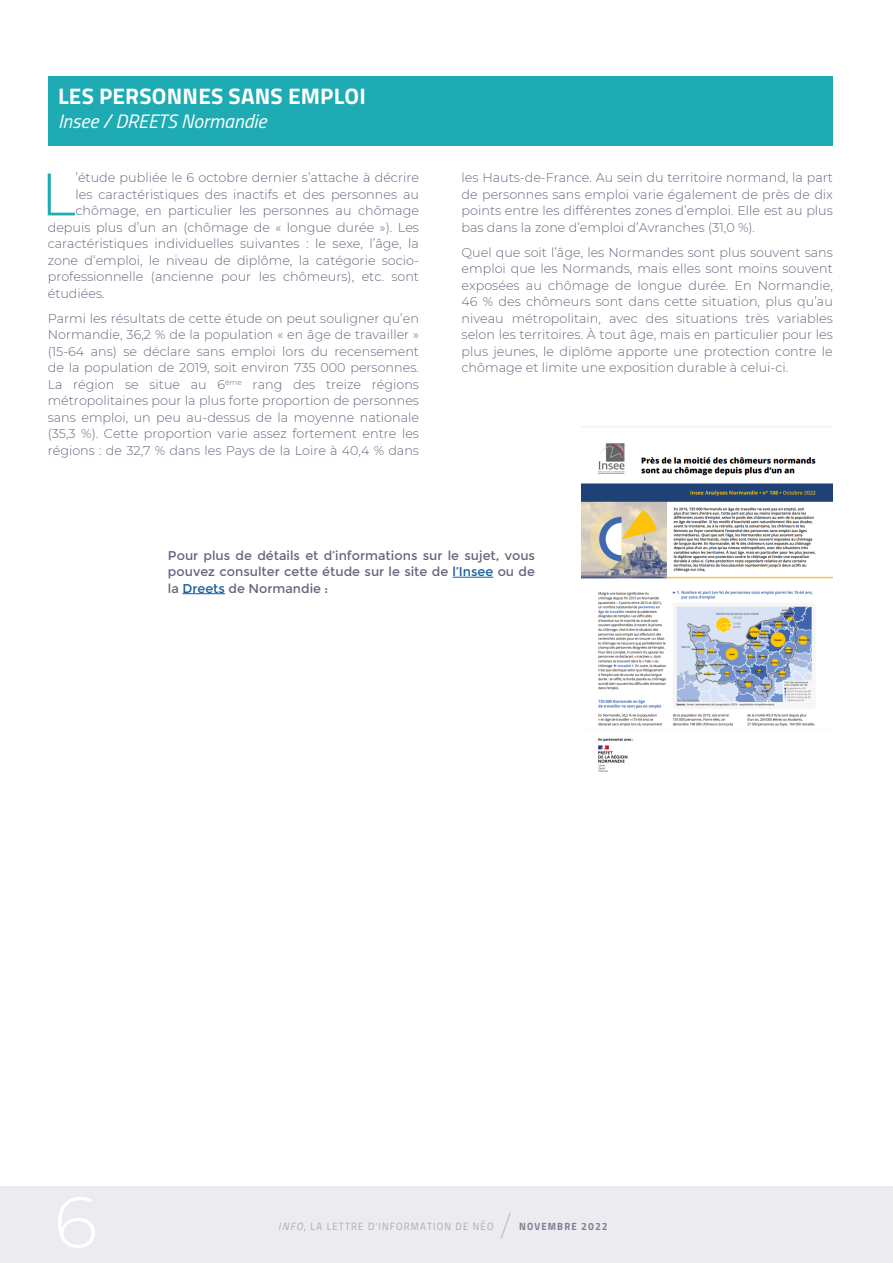
<style>
.page{position:relative;width:893px;height:1263px;background:#fff}
.page>*{position:absolute;margin:0;border:0;box-sizing:border-box;transform-origin:0 0}
.t1{font:300 59.85px "Montserrat";color:#1eabb4}
.t2{font:200 27px "Montserrat";color:#a6a2b6}
.Légende{font:700 22.5px "Titillium";letter-spacing:.01em;color:#fff}
.Légende-2{font:italic 19.5px "Titillium";color:#fff}
.t3{font:300 12.75px/16.5px "Montserrat";color:#69647e;text-align:justify}
.t4{font:12.75px/16.5px "Montserrat";color:#69647e;text-align:justify}
.t5{font:10.5px "Titillium Regular Upright";letter-spacing:.11em;color:#a6a2b6}
.t6{font:10.5px "Titillium Bold Upright";letter-spacing:.11em;color:#69647e}
.s1{color:#175d9e}
.s2{font-family:"Titillium";font-style:italic}
</style>
<div class="page">
<div style="left:0;top:1186px;width:893px;height:77px;background:#ebebf0"></div>
<div style="left:48px;top:77px;width:785px;height:69px;background:#1eabb4"></div>
<hr style="left:453px;top:577px;width:40px;height:1px;background:#175d9e">
<hr style="left:182px;top:593px;width:43px;height:1px;background:#175d9e">
<img style="left:582px;top:426px;width:251px;height:346px">
<p class="Légende" style="left:58px;top:79px;width:309px">LES PERSONNES SANS EMPLOI</p>
<p class="Légende-2" style="left:58px;top:107px;width:210px">Insee / DREETS Normandie</p>
<p class="t1" style="left:40px;top:154px;width:37px">L</p>
<p class="t3" style="left:75px;top:169px;width:345px">’étude publiée le 6 octobre dernier s’attache à décrire</p>
<p class="t3" style="left:75px;top:186px;width:345px">les caractéristiques des inactifs et des personnes au</p>
<p class="t3" style="left:75px;top:202px;width:345px">chômage, en particulier les personnes au chômage</p>
<p class="t3" style="left:48px;top:219px;width:373px">depuis plus d’un an (chômage de « longue durée »). Les</p>
<p class="t3" style="left:48px;top:235px;width:373px">caractéristiques individuelles suivantes : le sexe, l’âge, la</p>
<p class="t3" style="left:48px;top:252px;width:373px">zone d’emploi, le niveau de diplôme, la catégorie socio-</p>
<p class="t3" style="left:48px;top:268px;width:373px">professionnelle (ancienne pour les chômeurs), etc. sont</p>
<p class="t3" style="left:48px;top:285px;width:59px">étudiées.</p>
<p class="t3" style="left:48px;top:310px;width:373px">Parmi les résultats de cette étude on peut souligner qu’en Normandie, 36,2 % de la population « en âge de travailler » (15-64 ans) se déclare sans emploi lors du recensement de la population de 2019, soit environ 735 000 personnes.<br>La région se situe au 6<sup>ème</sup> rang des treize régions métropolitaines pour la plus forte proportion de personnes sans emploi, un peu au-dessus de la moyenne nationale (35,3 %). Cette proportion varie assez fortement entre les régions : de 32,7 % dans les Pays de la Loire à 40,4 % dans</p>
<p class="t3" style="left:462px;top:169px;width:373px">les Hauts-de-France. Au sein du territoire normand, la part de personnes sans emploi varie également de près de dix points entre les différentes zones d’emploi. Elle est au plus bas dans la zone d’emploi d’Avranches (31,0 %).</p>
<p class="t3" style="left:462px;top:244px;width:373px">Quel que soit l’âge, les Normandes sont plus souvent sans emploi que les Normands, mais elles sont moins souvent exposées au chômage de longue durée. En Normandie, 46 % des chômeurs sont dans cette situation, plus qu’au niveau métropolitain, avec des situations très variables selon les territoires. À tout âge, mais en particulier pour les plus jeunes, le diplôme apporte une protection contre le chômage et limite une exposition durable à celui-ci.</p>
<p class="t4" style="left:168px;top:547px;width:369px">Pour plus de détails et d’informations sur le sujet, vous pouvez consulter cette étude sur le site de <span class="s1">l’Insee</span> ou de la <span class="s1">Dreets</span> de Normandie :</p>
<p class="t5" style="left:279px;top:1218px;width:216px"><span class="s2">INFO</span>, LA LETTRE D‘INFORMATION DE NÉO</p>
<h2 class="t2" style="left:501px;top:1208px;width:10px">/</h2>
<p class="t6" style="left:519px;top:1218px;width:90px">NOVEMBRE 2022</p>
</div>
